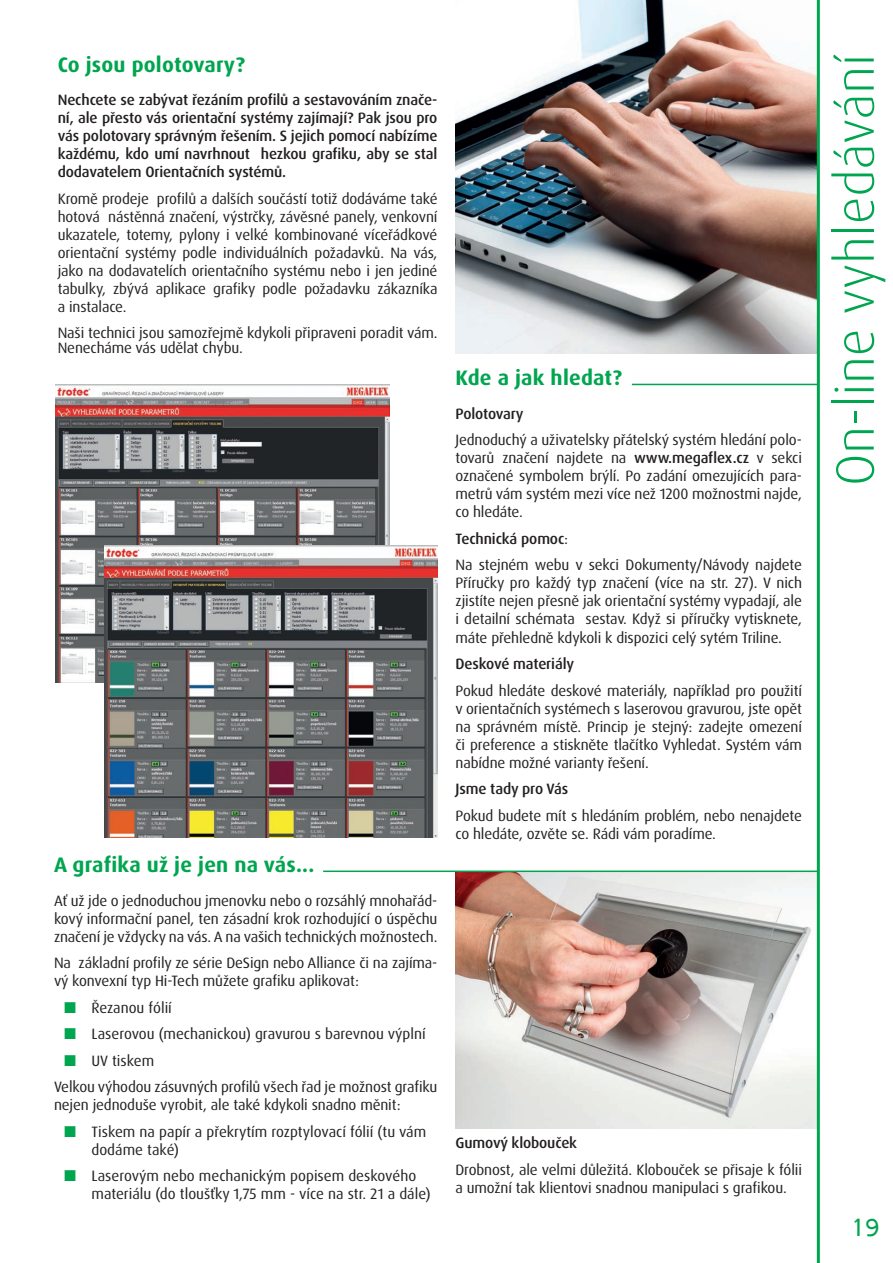
<style>
.page{position:relative;width:893px;height:1263px;background:#fff}
.page>*{position:absolute;margin:0;border:0;box-sizing:border-box;transform-origin:0 0}
.t1{font:300 54px "Dax Pro";color:#00a54f}
.t2{font:27px "Raavi";color:#00a54f}
.t3{font:700 21px "Dax Pro";letter-spacing:.01em;color:#00a54f}
.t4{font:15px/18px "Dax Pro";letter-spacing:-.01em;color:#231f20}
.t5{font:500 15px/18px "Dax Pro";letter-spacing:-.01em;color:#231f20;text-align:justify}
.s1{font-family:"Monotype Sorts";color:#00a54f}
.s2{font-weight:500}
</style>
<div class="page">
<img style="left:55px;top:384px;width:334px;height:298px">
<img style="left:104px;top:545px;width:334px;height:293px">
<img style="left:455px;top:0;width:362px;height:353px">
<img style="left:455px;top:872px;width:362px;height:256px">
<hr style="left:817px;top:0;width:3px;height:1263px;background:#00a54f">
<hr style="left:323px;top:870px;width:495px;height:2px;background:#00a54f">
<hr style="left:632px;top:384px;width:186px;height:1px;background:#00a54f">
<h3 class="t3" style="left:58px;top:51px;width:189px">Co jsou polotovary?</h3>
<p class="t5" style="left:58px;top:91px;width:381px">Nechcete se zabývat řezáním profilů a sestavováním znače&shy;ní, ale přesto vás orientační systémy zajímají? Pak jsou pro vás polotovary správným řešením. S jejich pomocí nabízíme každému, kdo umí navrhnout hezkou grafiku, aby se stal dodavatelem Orientačních systémů.</p>
<p class="t4" style="left:58px;top:189px;width:381px;text-align:justify">Kromě prodeje profilů a dalších součástí totiž dodáváme také hotová nástěnná značení, výstrčky, závěsné panely, venkovní ukazatele, totemy, pylony i velké kombinované víceřádkové orientační systémy podle individuálních požadavků. Na vás, jako na dodavatelích orientačního systému nebo i jen jediné tabulky, zbývá aplikace grafiky podle požadavku zákazníka a instalace.</p>
<p class="t4" style="left:58px;top:325px;width:381px;line-height:15px">Naši technici jsou samozřejmě kdykoli připraveni poradit vám.<br>Nenecháme vás udělat chybu.</p>
<h3 class="t3" style="left:54px;top:851px;width:262px">A grafika už je jen na vás...</h3>
<p class="t4" style="left:54px;top:891px;width:385px;text-align:justify">Ať už jde o jednoduchou jmenovku nebo o rozsáhlý mnohařád&shy;kový informační panel, ten zásadní krok rozhodující o úspěchu značení je vždycky na vás. A na vašich technických možnostech.</p>
<p class="t4" style="left:54px;top:954px;width:385px">Na základní profily ze série DeSign nebo Alliance či na zajíma&shy;vý konvexní typ Hi-Tech můžete grafiku aplikovat:</p>
<p class="t4" style="left:64px;top:998px;width:109px"><span class="s1">Q</span> Řezanou fólií</p>
<p class="t4" style="left:64px;top:1025px;width:363px"><span class="s1">Q</span> Laserovou (mechanickou) gravurou s barevnou výplní</p>
<p class="t4" style="left:64px;top:1051px;width:91px"><span class="s1">Q</span> UV tiskem</p>
<p class="t4" style="left:54px;top:1078px;width:385px">Velkou výhodou zásuvných profilů všech řad je možnost grafiku</p>
<p class="t4" style="left:64px;top:1092px;width:363px;line-height:26.5px;text-indent:-11px">nejen jednoduše vyrobit, ale také kdykoli snadno měnit:<br><span class="s1">Q</span> Tiskem na papír a překrytím rozptylovací fólií (tu vám</p>
<p class="t4" style="left:64px;top:1136px;width:353px;line-height:26.5px;text-indent:27px">dodáme také)<br><span class="s1">Q</span> Laserovým nebo mechanickým popisem deskového</p>
<p class="t4" style="left:91px;top:1185px;width:341px">materiálu (do tloušťky 1,75 mm - více na str. 21 a dále)</p>
<h3 class="t3" style="left:455px;top:364px;width:168px">Kde a jak hledat?</h3>
<p class="t5" style="left:455px;top:405px;width:70px">Polotovary</p>
<p class="t4" style="left:455px;top:431px;width:348px;text-align:justify">Jednoduchý a uživatelsky přátelský systém hledání polo&shy;tovarů značení najdete na <span class="s2">www.megaflex.cz</span> v sekci označené symbolem brýlí. Po zadání omezujících para&shy;metrů vám systém mezi více než 1200 možnostmi najde, co hledáte.</p>
<p class="t4" style="left:455px;top:525px;width:348px;line-height:26.5px"><span class="s2">Technická pomoc</span>:<br>Na stejném webu v sekci Dokumenty/Návody najdete</p>
<p class="t4" style="left:455px;top:574px;width:348px;text-align:justify">Příručky pro každý typ značení (více na str. 27). V nich zjistíte nejen přesně jak orientační systémy vypadají, ale i detailní schémata sestav. Když si příručky vytisknete, máte přehledně kdykoli k dispozici celý sytém Triline.</p>
<p class="t5" style="left:455px;top:655px;width:120px">Deskové materiály</p>
<p class="t4" style="left:455px;top:681px;width:348px;text-align:justify">Pokud hledáte deskové materiály, například pro použití v orientačních systémech s laserovou gravurou, jste opět na správném místě. Princip je stejný: zadejte omezení či preference a stiskněte tlačítko Vyhledat. Systém vám nabídne možné varianty řešení.</p>
<p class="t5" style="left:455px;top:780px;width:114px">Jsme tady pro Vás</p>
<p class="t4" style="left:455px;top:806px;width:348px">Pokud budete mít s hledáním problém, nebo nenajdete co hledáte, ozvěte se. Rádi vám poradíme.</p>
<p class="t5" style="left:455px;top:1134px;width:123px">Gumový klobouček</p>
<p class="t4" style="left:455px;top:1160px;width:348px">Drobnost, ale velmi důležitá. Klobouček se přisaje k fólii a umožní tak klientovi snadnou manipulaci s grafikou.</p>
<h1 class="t1" style="left:820px;top:486px;width:433px;rotate:-90deg">On-line vyhledávání</h1>
<h2 class="t2" style="left:852px;top:1211px;width:31px">19</h2>
</div>
